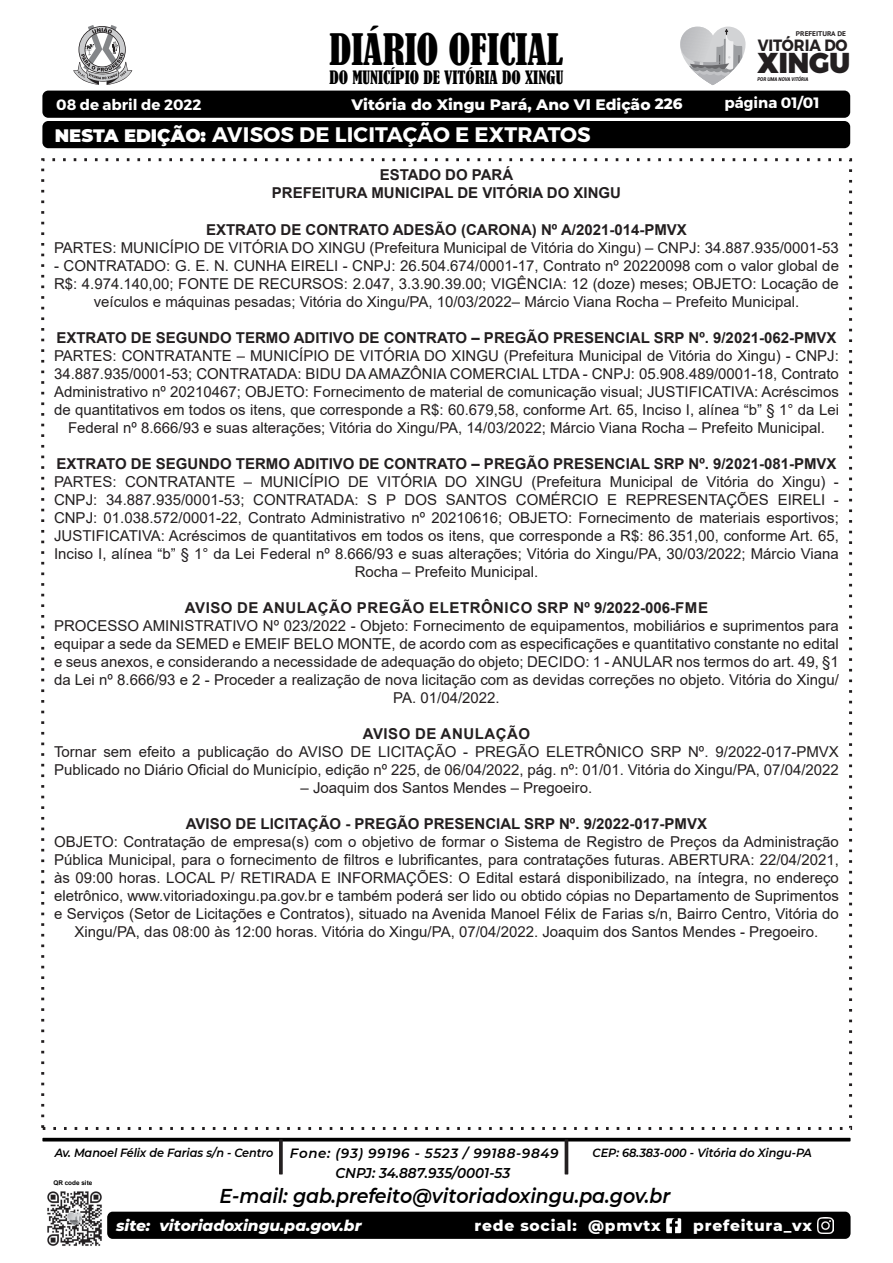
<style>
.page{position:relative;width:893px;height:1263px;background:#fff}
.page>*{position:absolute;margin:0;border:0;box-sizing:border-box;transform-origin:0 0}
.t1{font:condensed 40.65px "Bernard";color:#000}
.t2{font:900 28.65px "Montserrat";color:#231f20;scale:.95 1}
.t3{font:700 21px "Montserrat";letter-spacing:.01em;color:#fff}
.t4{font:italic 600 20.1px "Montserrat";color:#000;scale:.95 1}
.t5{font:900 18px "Montserrat";color:#fff}
.t6{font:condensed 17.25px "Bernard";color:#000}
.t7{font:700 16.35px "Montserrat";color:#231f20;scale:.91 1}
.t8{font:800 15.45px "Montserrat";color:#fff}
.t9{font:800 15.45px "Montserrat";letter-spacing:.05em;color:#fff}
.t10{font:italic 800 15.45px "Montserrat";color:#fff}
.t11{font:15px/18px "Arial";color:#231f20;text-align:center}
.t12{font:700 15px/18px "Arial";color:#231f20;text-align:center}
.t13{font:700 15px "Arial";letter-spacing:.035em;color:#231f20}
.t14{font:700 15px "Montserrat";color:#fff}
.t15{font:italic 600 14.25px "Montserrat";color:#000;scale:.95 1}
.t16{font:italic 600 11.85px "Montserrat";color:#000;scale:.95 1}
.t17{font:700 6.75px "PT Sans";color:#231f20;scale:1.09 1}
.t18{font:700 6.45px "Arial";color:#000}
.t19{font:italic 900 5.25px "Roboto";color:#231f20;scale:.87 1}
.s1{font-size:15px}
.s2{font-size:13.35px}
</style>
<div class="page">
<div style="left:107px;top:1212px;width:743px;height:27px;background:#000;border-radius:6px"></div>
<hr style="left:42px;top:1138px;width:808px;height:3px;background:#000">
<svg style="left:680px;top:27px;width:65px;height:58px"></svg>
<img style="left:47px;top:1191px;width:55px;height:55px">
<div style="left:42px;top:121px;width:808px;height:27px;background:#000;border-radius:6px"></div>
<div style="left:42px;top:91px;width:808px;height:27px;background:#000;border-radius:6px"></div>
<svg style="left:73px;top:25px;width:59px;height:60px"></svg>
<svg style="left:279px;top:1139px;width:4px;height:35px"></svg>
<hr style="left:565px;top:1139px;width:3px;height:35px;background:#231f20">
<img style="left:818px;top:1218px;width:16px;height:15px">
<svg style="left:666px;top:1218px;width:15px;height:15px"></svg>
<h1 class="t1" style="left:329px;top:26px;width:236px">DIÁRIO OFICIAL</h1>
<p class="t6" style="left:330px;top:67px;width:235px">DO MUNICÍPIO DE VITÓRIA DO XINGU</p>
<p class="t17" style="left:796px;top:29px;width:47px">PREFEITURA DE</p>
<p class="t7" style="left:758px;top:35px;width:100px">VITÓRIA DO</p>
<p class="t19" style="left:757px;top:75px;width:60px">POR UMA NOVA VITÓRIA</p>
<h2 class="t2" style="left:758px;top:45px;width:99px">XINGU</h2>
<p class="t14" style="left:56px;top:95px;width:147px">08 de abril de 2022</p>
<p class="t14" style="left:725px;top:93px;width:96px">página 01/01</p>
<p class="t8" style="left:351px;top:93px;width:333px">Vitória do Xingu Pará, Ano VI Edição <span class="s1">226</span></p>
<h3 class="t3" style="left:212px;top:122px;width:380px">AVISOS DE LICITAÇÃO E EXTRATOS</h3>
<p class="t5" style="left:55px;top:122px;width:153px">NESTA EDIÇÃO:</p>
<p class="t12" style="left:272px;top:166px;width:351px">ESTADO DO PARÁ<br>PREFEITURA MUNICIPAL DE VITÓRIA DO XINGU</p>
<p class="t12" style="left:206px;top:220px;width:482px">EXTRATO DE CONTRATO ADESÃO (CARONA) Nº A/2021-014-PMVX</p>
<p class="t11" style="left:54px;top:238px;width:786px">PARTES: MUNICÍPIO DE VITÓRIA DO XINGU (Prefeitura Municipal de Vitória do Xingu) – CNPJ: 34.887.935/0001-53</p>
<p class="t11" style="left:54px;top:256px;width:786px">- CONTRATADO: G. E. N. CUNHA EIRELI - CNPJ: 26.504.674/0001-17, Contrato nº 20220098 com o valor global de<br>R$: 4.974.140,00; FONTE DE RECURSOS: 2.047, 3.3.90.39.00; VIGÊNCIA: 12 (doze) meses; OBJETO: Locação de veículos e máquinas pesadas; Vitória do Xingu/PA, 10/03/2022– Márcio Viana Rocha – Prefeito Municipal.</p>
<p class="t12" style="left:56px;top:328px;width:782px">EXTRATO DE SEGUNDO TERMO ADITIVO DE CONTRATO – PREGÃO PRESENCIAL SRP Nº. 9/2021-062-PMVX</p>
<p class="t11" style="left:54px;top:346px;width:786px">PARTES: CONTRATANTE – MUNICÍPIO DE VITÓRIA DO XINGU (Prefeitura Municipal de Vitória do Xingu) - CNPJ:<br>34.887.935/0001-53; CONTRATADA: BIDU DA AMAZÔNIA COMERCIAL LTDA - CNPJ: 05.908.489/0001-18, Contrato Administrativo nº 20210467; OBJETO: Fornecimento de material de comunicação visual; JUSTIFICATIVA: Acréscimos de quantitativos em todos os itens, que corresponde a R$: 60.679,58, conforme Art. 65, Inciso I, alínea “b” § 1° da Lei Federal nº 8.666/93 e suas alterações; Vitória do Xingu/PA, 14/03/2022; Márcio Viana Rocha – Prefeito Municipal.</p>
<p class="t12" style="left:56px;top:454px;width:782px">EXTRATO DE SEGUNDO TERMO ADITIVO DE CONTRATO – PREGÃO PRESENCIAL SRP Nº. 9/2021-081-PMVX</p>
<p class="t11" style="left:54px;top:472px;width:786px">PARTES: CONTRATANTE – MUNICÍPIO DE VITÓRIA DO XINGU (Prefeitura Municipal de Vitória do Xingu) - CNPJ: 34.887.935/0001-53; CONTRATADA: S P DOS SANTOS COMÉRCIO E REPRESENTAÇÕES EIRELI - CNPJ: 01.038.572/0001-22, Contrato Administrativo nº 20210616; OBJETO: Fornecimento de materiais esportivos; JUSTIFICATIVA: Acréscimos de quantitativos em todos os itens, que corresponde a R$: 86.351,00, conforme Art. 65, Inciso I, alínea “b” § 1° da Lei Federal nº 8.666/93 e suas alterações; Vitória do Xingu/PA, 30/03/2022; Márcio Viana Rocha – Prefeito Municipal.</p>
<p class="t13" style="left:185px;top:597px;width:525px">AVISO DE ANULAÇÃO PREGÃO ELETRÔNICO SRP Nº 9/2022-006-FME</p>
<p class="t11" style="left:54px;top:616px;width:786px">PROCESSO AMINISTRATIVO Nº 023/2022 - Objeto: Fornecimento de equipamentos, mobiliários e suprimentos para equipar a sede da SEMED e EMEIF BELO MONTE, de acordo com as especificações e quantitativo constante no edital e seus anexos, e considerando a necessidade de adequação do objeto; DECIDO: 1 - ANULAR nos termos do art. 49, §1 da Lei nº 8.666/93 e 2 - Proceder a realização de nova licitação com as devidas correções no objeto. Vitória do Xingu/ PA. 01/04/2022.</p>
<p class="t13" style="left:363px;top:723px;width:169px">AVISO DE ANULAÇÃO</p>
<p class="t11" style="left:54px;top:742px;width:786px;text-align:left">Tornar sem efeito a publicação do AVISO DE LICITAÇÃO - PREGÃO ELETRÔNICO SRP Nº. 9/2022-017-PMVX<br>Publicado no Diário Oficial do Município, edição nº 225, de 06/04/2022, pág. nº: 01/01. Vitória do Xingu/PA, 07/04/2022</p>
<p class="t11" style="left:301px;top:778px;width:293px">– Joaquim dos Santos Mendes – Pregoeiro.</p>
<p class="t12" style="left:186px;top:814px;width:523px">AVISO DE LICITAÇÃO - PREGÃO PRESENCIAL SRP Nº. 9/2022-017-PMVX</p>
<p class="t11" style="left:54px;top:832px;width:786px">OBJETO: Contratação de empresa(s) com o objetivo de formar o Sistema de Registro de Preços da Administração Pública Municipal, para o fornecimento de filtros e lubrificantes, para contratações futuras. ABERTURA: 22/04/2021, às 09:00 horas. LOCAL P/ RETIRADA E INFORMAÇÕES: O Edital estará disponibilizado, na íntegra, no endereço eletrônico, www.vitoriadoxingu.pa.gov.br e também poderá ser lido ou obtido cópias no Departamento de Suprimentos e Serviços (Setor de Licitações e Contratos), situado na Avenida Manoel Félix de Farias s/n, Bairro Centro, Vitória do Xingu/PA, das 08:00 às 12:00 horas. Vitória do Xingu/PA, 07/04/2022. Joaquim dos Santos Mendes - Pregoeiro.</p>
<p class="t16" style="left:55px;top:1144px;width:532px">Av. Manoel Félix de Farias s/n - Centro <span class="s2">Fone: (93) 99196 - 5523 / 99188-9849</span></p>
<p class="t16" style="left:592px;top:1144px;width:232px">CEP: 68.383-000 - Vitória do Xingu-PA</p>
<p class="t15" style="left:335px;top:1163px;width:185px">CNPJ: 34.887.935/0001-53</p>
<h3 class="t4" style="left:220px;top:1182px;width:476px">E-mail: gab.prefeito@vitoriadoxingu.pa.gov.br</h3>
<p class="t10" style="left:116px;top:1214px;width:247px">site: vitoriadoxingu.pa.gov.br</p>
<p class="t9" style="left:474px;top:1214px;width:188px">rede social: @pmvtx</p>
<p class="t9" style="left:693px;top:1214px;width:120px">prefeitura_vx</p>
<p class="t18" style="left:53px;top:1178px;width:40px">QR code site</p>
</div>
